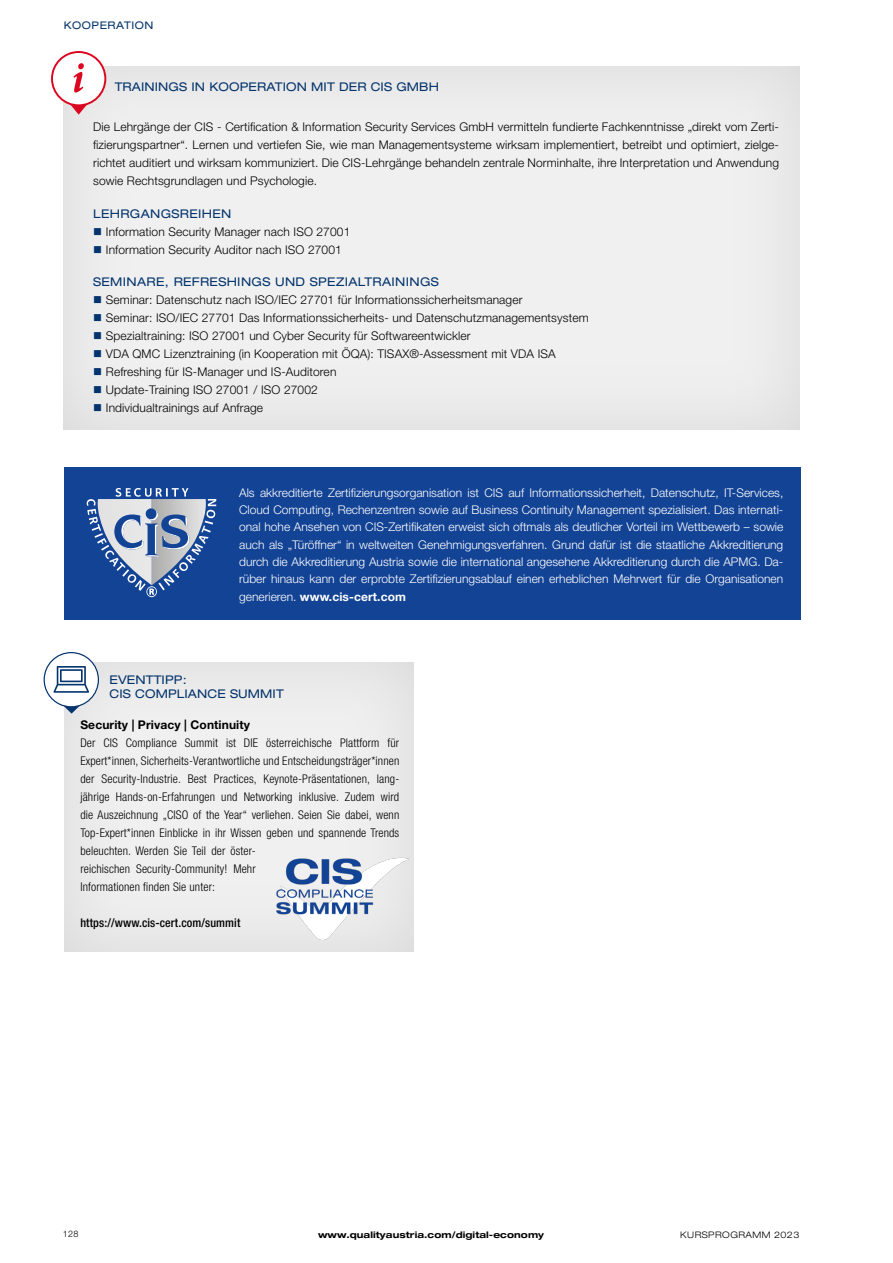
<style>
.page{position:relative;width:893px;height:1263px;background:#fff}
.page>*{position:absolute;margin:0;border:0;box-sizing:border-box;transform-origin:0 0}
.t1{font:300 12px/18px "Helvetica Neue LT Pro";letter-spacing:.01em;color:#000}
.t2{font:300 12px/17.4px "Helvetica Neue LT Pro";color:#fff;text-align:justify}
.t3{font:300 condensed 12px/18px "Helvetica Neue LT Pro";letter-spacing:.01em;color:#000}
.t4{font:expanded 12px/14.4px "Helvetica Neue LT Pro";letter-spacing:.01em;color:#04346d}
.t5{font:expanded 12px "Helvetica Neue LT Pro";letter-spacing:.03em;color:#04346d}
.t6{font:500 condensed 12px "Helvetica Neue LT Pro";letter-spacing:.01em;color:#000}
.t7{font:700 12px "Helvetica Neue LT Pro";letter-spacing:.01em;color:#000}
.t8{font:expanded 10.5px "Helvetica Neue LT Pro";letter-spacing:.05em;color:#04346d}
.t9{font:700 expanded 9px "Helvetica Neue LT Pro";letter-spacing:.01em;color:#000}
.t10{font:300 expanded 9px "Helvetica Neue LT Pro";letter-spacing:.05em;color:#000}
.t11{font:300 9px "Helvetica Neue LT Pro";color:#000}
.s1{font-weight:700}
</style>
<div class="page">
<div style="left:64px;top:468px;width:736px;height:152px;background:#134395"></div>
<svg style="left:87px;top:488px;width:129px;height:109px"></svg>
<div style="left:63px;top:60px;width:738px;height:371px;background:#f0f0f0"></div>
<svg style="left:67px;top:104px;width:23px;height:11px"></svg>
<div style="left:52px;top:52px;width:53px;height:53px;background:#fff;border-radius:50%"></div>
<div style="left:51px;top:51px;width:55px;height:55px;border:2px solid #db0720;border-radius:50%"></div>
<svg style="left:73px;top:63px;width:11px;height:30px"></svg>
<div style="left:61px;top:657px;width:356px;height:295px;background:#eee"></div>
<svg style="left:43px;top:652px;width:57px;height:63px"></svg>
<img style="left:276px;top:857px;width:134px;height:83px">
<p class="t8" style="left:64px;top:18px;width:91px">KOOPERATION</p>
<p class="t4" style="left:115px;top:79px;width:326px">TRAININGS IN KOOPERATION MIT DER CIS GMBH</p>
<p class="t1" style="left:93px;top:118px;width:687px;text-align:justify">Die Lehrgänge der CIS - Certification &amp; Information Security Services GmbH vermitteln fundierte Fachkenntnisse „direkt vom Zerti&shy;fizierungspartner“. Lernen und vertiefen Sie, wie man Managementsysteme wirksam implementiert, betreibt und optimiert, zielge&shy;richtet auditiert und wirksam kommuniziert. Die CIS-Lehrgänge behandeln zentrale Norminhalte, ihre Interpretation und Anwendung sowie Rechtsgrundlagen und Psychologie.</p>
<p class="t5" style="left:93px;top:206px;width:140px">LEHRGANGSREIHEN</p>
<p class="t1" style="left:106px;top:222px;width:246px">Information Security Manager nach ISO 27001<br>Information Security Auditor nach ISO 27001</p>
<p class="t5" style="left:93px;top:274px;width:347px">SEMINARE, REFRESHINGS UND SPEZIALTRAININGS</p>
<p class="t1" style="left:106px;top:290px;width:484px">Seminar: Datenschutz nach ISO/IEC 27701 für Informationssicherheitsmanager<br>Seminar: ISO/IEC 27701 Das Informationssicherheits- und Datenschutzmanagementsystem Spezialtraining: ISO 27001 und Cyber Security für Softwareentwickler<br>VDA QMC Lizenztraining (in Kooperation mit ÖQA): TISAX®-Assessment mit VDA ISA Refreshing für IS-Manager und IS-Auditoren<br>Update-Training ISO 27001 / ISO 27002<br>Individualtrainings auf Anfrage</p>
<p class="t2" style="left:239px;top:484px;width:546px">Als akkreditierte Zertifizierungsorganisation ist CIS auf Informationssicherheit, Datenschutz, IT-Services, Cloud Computing, Rechenzentren sowie auf Business Continuity Management spezialisiert. Das internati&shy;onal hohe Ansehen von CIS-Zertifikaten erweist sich oftmals als deutlicher Vorteil im Wettbewerb – sowie auch als „Türöffner“ in weltweiten Genehmigungsverfahren. Grund dafür ist die staatliche Akkreditierung durch die Akkreditierung Austria sowie die international angesehene Akkreditierung durch die APMG. Da&shy;rüber hinaus kann der erprobte Zertifizierungsablauf einen erheblichen Mehrwert für die Organisationen generieren. <span class="s1">www.cis-cert.com</span></p>
<p class="t4" style="left:110px;top:672px;width:176px">EVENTTIPP:<br>CIS COMPLIANCE SUMMIT</p>
<p class="t7" style="left:80px;top:717px;width:171px">Security | Privacy | Continuity</p>
<p class="t3" style="left:80px;top:733px;width:320px">Der CIS Compliance Summit ist DIE österreichische Plattform für Expert*innen, Sicherheits-Verantwortliche und Entscheidungsträger*innen der Security-Industrie. Best Practices, Keynote-Präsentationen, lang&shy;jährige Hands-on-Erfahrungen und Networking inklusive. Zudem wird die Auszeichnung „CISO of the Year“ verliehen. Seien Sie dabei, wenn Top-Expert*innen Einblicke in ihr Wissen geben und spannende Trends beleuchten. Werden Sie Teil der öster-<br>reichischen Security-Community! Mehr<br>Informationen finden Sie unter:</p>
<p class="t6" style="left:80px;top:915px;width:161px">https://www.cis-cert.com/summit</p>
<p class="t11" style="left:63px;top:1228px;width:17px">128</p>
<p class="t9" style="left:318px;top:1228px;width:228px">www.qualityaustria.com/digital-economy</p>
<p class="t10" style="left:680px;top:1229px;width:121px">KURSPROGRAMM 2023</p>
</div>
